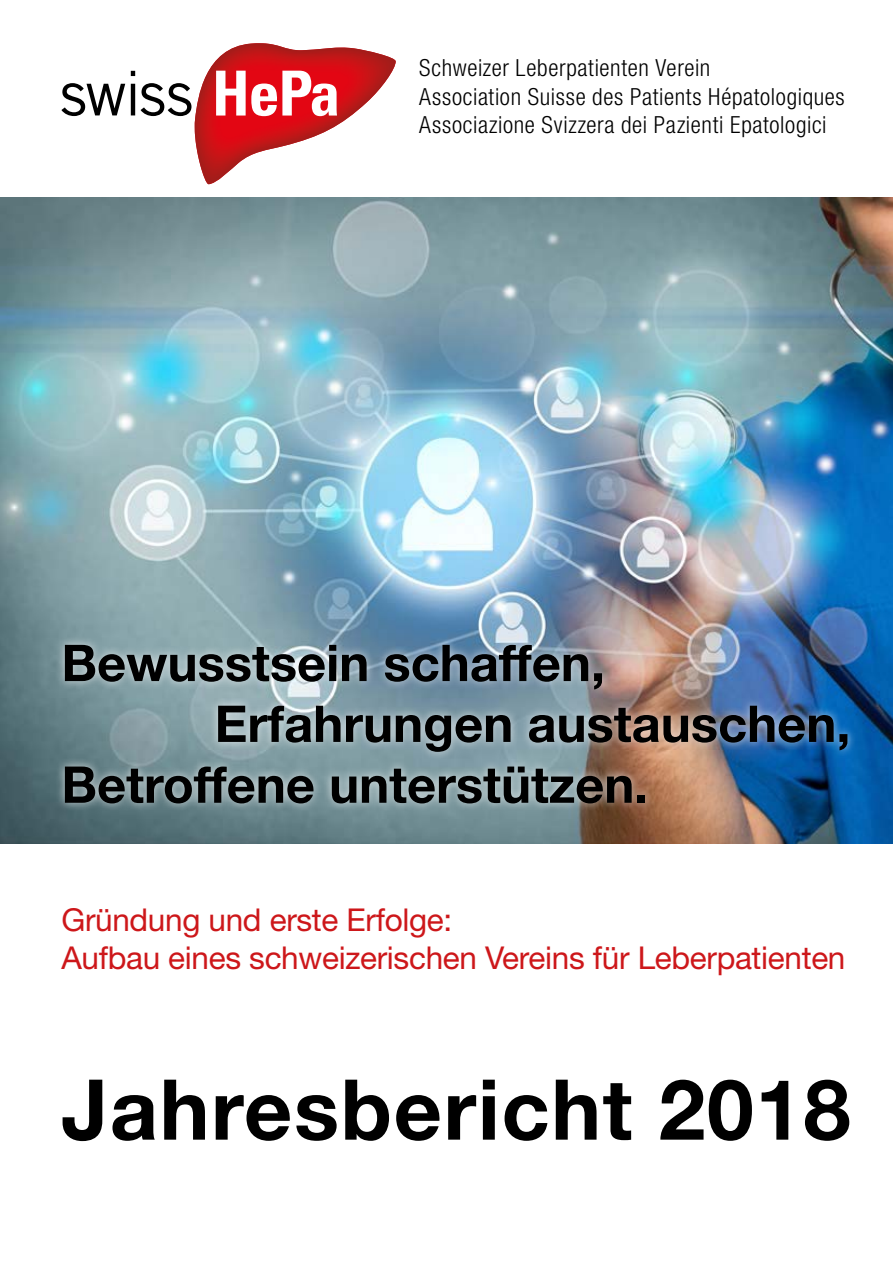
<style>
.page{position:relative;width:893px;height:1263px;background:#fff}
.page>*{position:absolute;margin:0;border:0;box-sizing:border-box;transform-origin:0 0}
.t1{font:700 84px "Helvetica Neue";letter-spacing:.02em;color:#000}
.t2{font:700 50.7px "Helvetica Neue";color:#000}
.t3{font:31.5px/37.8px "Helvetica Neue";letter-spacing:-.01em;color:#cd171a}
.t4{font:300 condensed 23.55px/28.3px "Helvetica Neue";letter-spacing:.025em;color:#000}
</style>
<div class="page">
<img style="left:0;top:198px;width:893px;height:645px">
<div style="left:55px;top:635px;width:802px;height:177px;background:#fff;opacity:.75"></div>
<svg style="left:61px;top:83px;width:64px;height:33px"></svg>
<hr style="left:131px;top:84px;width:4px;height:31px;background:#000">
<svg style="left:131px;top:71px;width:4px;height:5px"></svg>
<svg style="left:141px;top:43px;width:255px;height:141px"></svg>
<p class="t4" style="left:419px;top:54px;width:427px">Schweizer Leberpatienten Verein<br>Association Suisse des Patients Hépatologiques<br>Associazione Svizzera dei Pazienti Epatologici</p>
<h2 class="t2" style="left:61px;top:632px;width:545px">Bewusstsein schaffen,</h2>
<h2 class="t2" style="left:215px;top:692px;width:637px">Erfahrungen austauschen,</h2>
<h2 class="t2" style="left:61px;top:753px;width:589px">Betroffene unterstützen.</h2>
<h3 class="t3" style="left:61px;top:901px;width:785px">Gründung und erste Erfolge:<br>Aufbau eines schweizerischen Vereins für Leberpatienten</h3>
<h1 class="t1" style="left:61px;top:1058px;width:791px">Jahresbericht 2018</h1>
</div>
